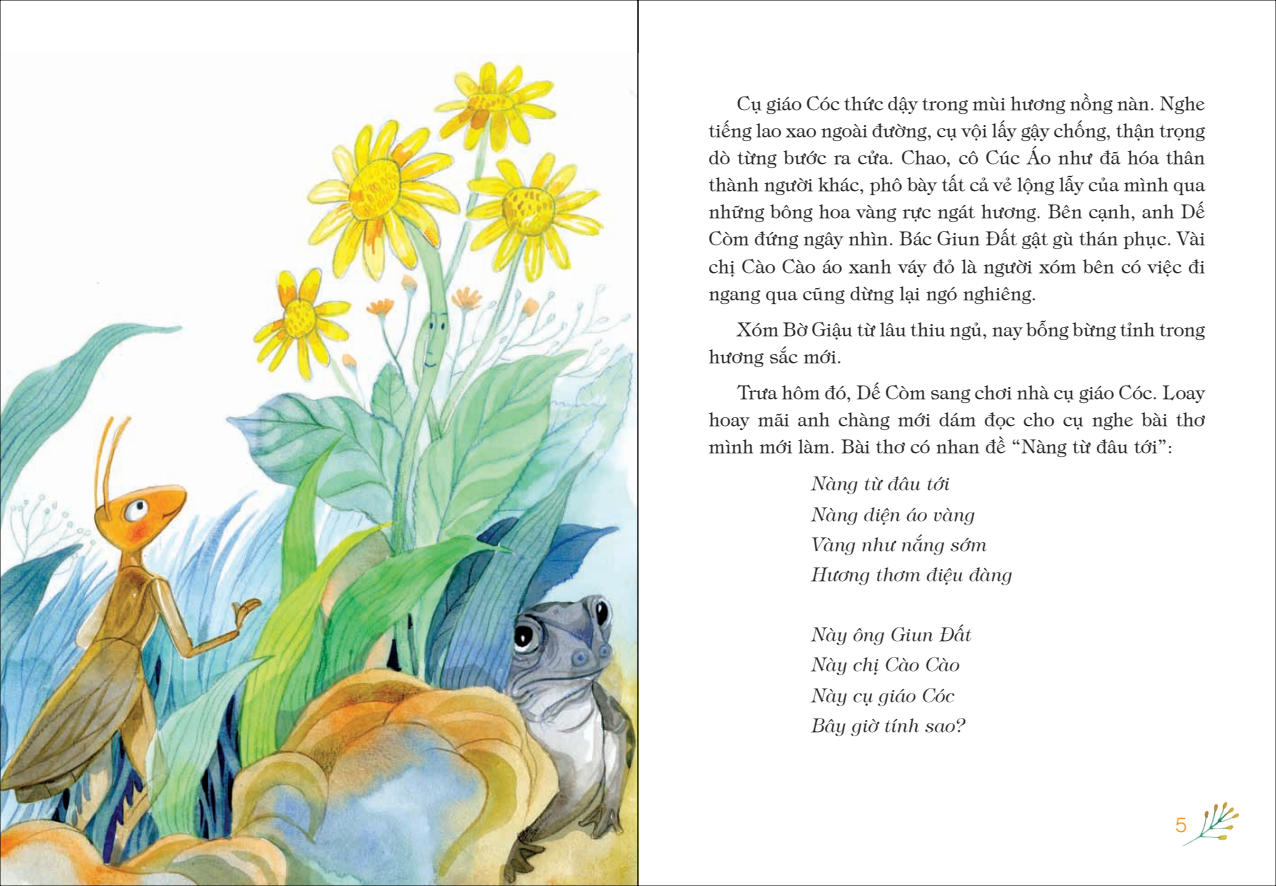
<style>
.page{position:relative;width:1276px;height:886px;background:#fff}
.page>*{position:absolute;margin:0;border:0;box-sizing:border-box;transform-origin:0 0}
.t1{font:21.25px "SVN Bariol";color:#f89a1c}
.t2{font:18.75px/27.1px "UVN Bach Tuyet";color:#231f20;text-align:justify}
.t3{font:italic 18.75px/30.1px "UVN Bach Tuyet";letter-spacing:.005em;color:#231f20}
</style>
<div class="page">
<img style="left:2px;top:53px;width:634px;height:831px">
<img style="left:1182px;top:801px;width:58px;height:46px">
<p class="t2" style="left:709px;top:88px;width:498px;text-indent:28px">Cụ giáo Cóc thức dậy trong mùi hương nồng nàn. Nghe tiếng lao xao ngoài đường, cụ vội lấy gậy chống, thận trọng dò từng bước ra cửa. Chao, cô Cúc Áo như đã hóa thân thành người khác, phô bày tất cả vẻ lộng lẫy của mình qua những bông hoa vàng rực ngát hương. Bên cạnh, anh Dế Còm đứng ngây nhìn. Bác Giun Đất gật gù thán phục. Vài chị Cào Cào áo xanh váy đỏ là người xóm bên có việc đi ngang qua cũng dừng lại ngó nghiêng.</p>
<p class="t2" style="left:709px;top:314px;width:498px;text-indent:28px">Xóm Bờ Giậu từ lâu thiu ngủ, nay bỗng bừng tỉnh trong hương sắc mới.</p>
<p class="t2" style="left:709px;top:377px;width:498px;text-indent:28px">Trưa hôm đó, Dế Còm sang chơi nhà cụ giáo Cóc. Loay hoay mãi anh chàng mới dám đọc cho cụ nghe bài thơ mình mới làm. Bài thơ có nhan đề “Nàng từ đâu tới”:</p>
<p class="t3" style="left:811px;top:467px;width:203px">Nàng từ đâu tới<br>Nàng diện áo vàng<br>Vàng như nắng sớm<br>Hương thơm điệu đàng</p>
<p class="t3" style="left:811px;top:618px;width:162px">Này ông Giun Đất<br>Này chị Cào Cào<br>Này cụ giáo Cóc<br>Bây giờ tính sao?</p>
<p class="t1" style="left:1175px;top:811px;width:13px">5</p>
</div>
